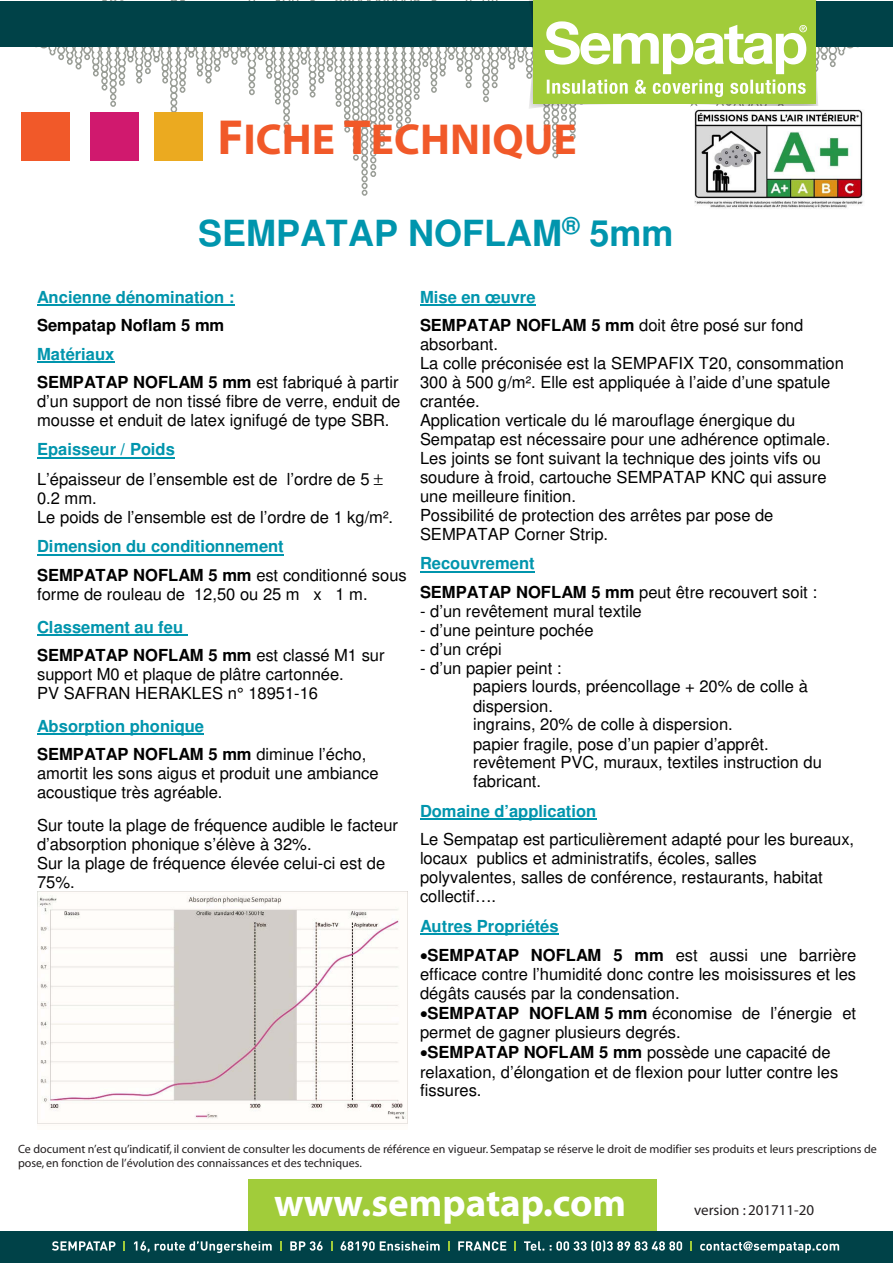
<style>
.page{position:relative;width:893px;height:1263px;background:#fff}
.page>*{position:absolute;margin:0;border:0;box-sizing:border-box;transform-origin:0 0}
.t1{font:700 43.5px "Myriad";color:#f15929}
.t2{font:700 39px "Myriad";color:#fff}
.t3{font:700 36px "Helvetica";color:#0095ad}
.t4{font:16.5px/18.9px "Helvetica";color:#000}
.t5{font:700 16.5px/28.5px "Helvetica";color:#0095ad}
.t6{font:700 16.5px/28.5px "Helvetica";color:#000}
.t7{font:15px "Myriad";color:#231f20}
.t8{font:12px/14.4px "Myriad";color:#231f20}
.s1{font-size:49.5px}
.s2{font-weight:700;color:#0095ad}
.s3{font-weight:700}
.s4{color:#000}
.s5{font-weight:400;color:#000}
.s6{color:#0095ad}
.s7{font-weight:400}
</style>
<div class="page">
<svg style="left:35px;top:0;width:824px;height:196px"></svg>
<div style="left:248px;top:1179px;width:408px;height:53px;background:#a1cc3a"></div>
<div style="left:21px;top:112px;width:49px;height:49px;background:#f15929"></div>
<div style="left:90px;top:112px;width:49px;height:49px;background:#d0196e"></div>
<div style="left:154px;top:112px;width:49px;height:49px;background:#ebaa20"></div>
<div style="left:0;top:1232px;width:893px;height:31px;background:#004248"></div>
<svg style="left:690px;top:1241px;width:2px;height:9px"></svg>
<svg style="left:514px;top:1241px;width:2px;height:9px"></svg>
<svg style="left:448px;top:1241px;width:2px;height:9px"></svg>
<svg style="left:280px;top:1241px;width:2px;height:9px"></svg>
<svg style="left:123px;top:1241px;width:2px;height:9px"></svg>
<svg style="left:700px;top:1241px;width:139px;height:12px"></svg>
<svg style="left:524px;top:1240px;width:158px;height:12px"></svg>
<svg style="left:458px;top:1241px;width:48px;height:9px"></svg>
<svg style="left:341px;top:1241px;width:99px;height:9px"></svg>
<svg style="left:290px;top:1241px;width:33px;height:9px"></svg>
<svg style="left:134px;top:1241px;width:138px;height:12px"></svg>
<svg style="left:52px;top:1241px;width:64px;height:9px"></svg>
<div style="left:0;top:1px;width:893px;height:46px;background:#004248"></div>
<svg style="left:525px;top:0;width:297px;height:112px"></svg>
<img style="left:691px;top:107px;width:172px;height:102px">
<hr style="left:37px;top:304px;width:197px;height:2px;background:#0095ad">
<hr style="left:37px;top:361px;width:77px;height:2px;background:#0095ad">
<hr style="left:37px;top:457px;width:138px;height:2px;background:#0095ad">
<hr style="left:37px;top:554px;width:247px;height:2px;background:#0095ad">
<hr style="left:37px;top:634px;width:151px;height:2px;background:#0095ad">
<hr style="left:37px;top:733px;width:167px;height:2px;background:#0095ad">
<hr style="left:420px;top:304px;width:116px;height:2px;background:#0095ad">
<hr style="left:420px;top:571px;width:115px;height:2px;background:#0095ad">
<hr style="left:420px;top:818px;width:176px;height:2px;background:#0095ad">
<hr style="left:420px;top:933px;width:138px;height:2px;background:#0095ad">
<img style="left:37px;top:891px;width:370px;height:233px">
<h1 class="t1" style="left:217px;top:117px;width:361px"><span class="s1">F</span>ICHE <span class="s1">T</span>ECHNIQUE</h1>
<h3 class="t3" style="left:198px;top:219px;width:477px">SEMPATAP NOFLAM<sup>®</sup> 5mm</h3>
<p class="t5" style="left:37px;top:284px;width:199px">Ancienne dénomination :</p>
<p class="t6" style="left:37px;top:312px;width:189px">Sempatap Noflam 5 mm</p>
<p class="t4" style="left:37px;top:341px;width:363px;line-height:28.5px"><span class="s2">Matériaux<br></span><span class="s3">SEMPATAP NOFLAM 5 mm</span> est fabriqué à partir</p>
<p class="t4" style="left:37px;top:393px;width:365px">d’un support de non tissé fibre de verre, enduit de mousse et enduit de latex ignifugé de type SBR.</p>
<p class="t5" style="left:37px;top:437px;width:139px">Epaisseur / Poids</p>
<p class="t4" style="left:37px;top:471px;width:358px">L’épaisseur de l’ensemble est de l’ordre de 5<br>0.2 mm.<br>Le poids de l’ensemble est de l’ordre de 1 kg/m².</p>
<p class="t5" style="left:37px;top:534px;width:371px">Dimension du conditionnement<br><span class="s4">SEMPATAP NOFLAM 5 mm</span> <span class="s5">est conditionné sous</span></p>
<p class="t4" style="left:37px;top:586px;width:332px">forme de rouleau de 12,50 ou 25 m x 1 m.</p>
<p class="t6" style="left:37px;top:614px;width:349px"><span class="s6">Classement au feu<br></span>SEMPATAP NOFLAM 5 mm <span class="s7">est classé M1 sur</span></p>
<p class="t4" style="left:37px;top:666px;width:308px">support M0 et plaque de plâtre cartonnée.<br>PV SAFRAN HERAKLES n° 18951-16</p>
<p class="t5" style="left:37px;top:713px;width:331px">Absorption phonique<br><span class="s4">SEMPATAP NOFLAM 5 mm</span> <span class="s5">diminue l’écho,</span></p>
<p class="t4" style="left:37px;top:765px;width:343px">amortit les sons aigus et produit une ambiance acoustique très agréable.</p>
<p class="t4" style="left:37px;top:817px;width:362px">Sur toute la plage de fréquence audible le facteur d’absorption phonique s’élève à 32%.<br>Sur la plage de fréquence élevée celui-ci est de 75%.</p>
<p class="t4" style="left:420px;top:284px;width:385px;line-height:28.5px"><span class="s2">Mise en œuvre<br></span><span class="s3">SEMPATAP NOFLAM 5 mm</span> doit être posé sur fond</p>
<p class="t4" style="left:420px;top:336px;width:425px">absorbant.<br>La colle préconisée est la SEMPAFIX T20, consommation 300 à 500 g/m². Elle est appliquée à l’aide d’une spatule crantée.<br>Application verticale du lé marouflage énergique du Sempatap est nécessaire pour une adhérence optimale.<br>Les joints se font suivant la technique des joints vifs ou soudure à froid, cartouche SEMPATAP KNC qui assure une meilleure finition.<br>Possibilité de protection des arrêtes par pose de SEMPATAP Corner Strip.</p>
<p class="t4" style="left:420px;top:551px;width:399px;line-height:28.5px"><span class="s2">Recouvrement<br></span><span class="s3">SEMPATAP NOFLAM 5 mm</span> peut être recouvert soit :</p>
<p class="t4" style="left:420px;top:603px;width:223px">- d’un revêtement mural textile</p>
<p class="t4" style="left:420px;top:622px;width:175px">- d’une peinture pochée</p>
<p class="t4" style="left:420px;top:641px;width:83px">- d’un crépi</p>
<p class="t4" style="left:473px;top:660px;width:350px;text-indent:-53px">- d’un papier peint :<br>papiers lourds, préencollage + 20% de colle à dispersion.<br>ingrains, 20% de colle à dispersion.<br>papier fragile, pose d’un papier d’apprêt. revêtement PVC, muraux, textiles instruction du fabricant.</p>
<p class="t5" style="left:420px;top:798px;width:178px">Domaine d’application</p>
<p class="t4" style="left:420px;top:831px;width:436px">Le Sempatap est particulièrement adapté pour les bureaux, locaux publics et administratifs, écoles, salles polyvalentes, salles de conférence, restaurants, habitat collectif….</p>
<p class="t5" style="left:420px;top:913px;width:140px">Autres Propriétés</p>
<p class="t4" style="left:420px;top:947px;width:438px;text-align:justify">•<span class="s3">SEMPATAP NOFLAM 5 mm</span> est aussi une barrière efficace contre l’humidité donc contre les moisissures et les dégâts causés par la condensation.</p>
<p class="t4" style="left:420px;top:1005px;width:438px">•<span class="s3">SEMPATAP NOFLAM 5 mm</span> économise de l’énergie et permet de gagner plusieurs degrés.</p>
<p class="t4" style="left:420px;top:1044px;width:420px">•<span class="s3">SEMPATAP NOFLAM 5 mm</span> possède une capacité de relaxation, d’élongation et de flexion pour lutter contre les fissures.</p>
<p class="t8" style="left:18px;top:1142px;width:860px">Ce document n’est qu’indicatif, il convient de consulter les documents de référence en vigueur. Sempatap se réserve le droit de modifier ses produits et leurs prescriptions de pose, en fonction de l’évolution des connaissances et des techniques.</p>
<p class="t7" style="left:694px;top:1202px;width:122px">version : 201711-20</p>
<h2 class="t2" style="left:274px;top:1182px;width:353px">www.sempatap.com</h2>
</div>
